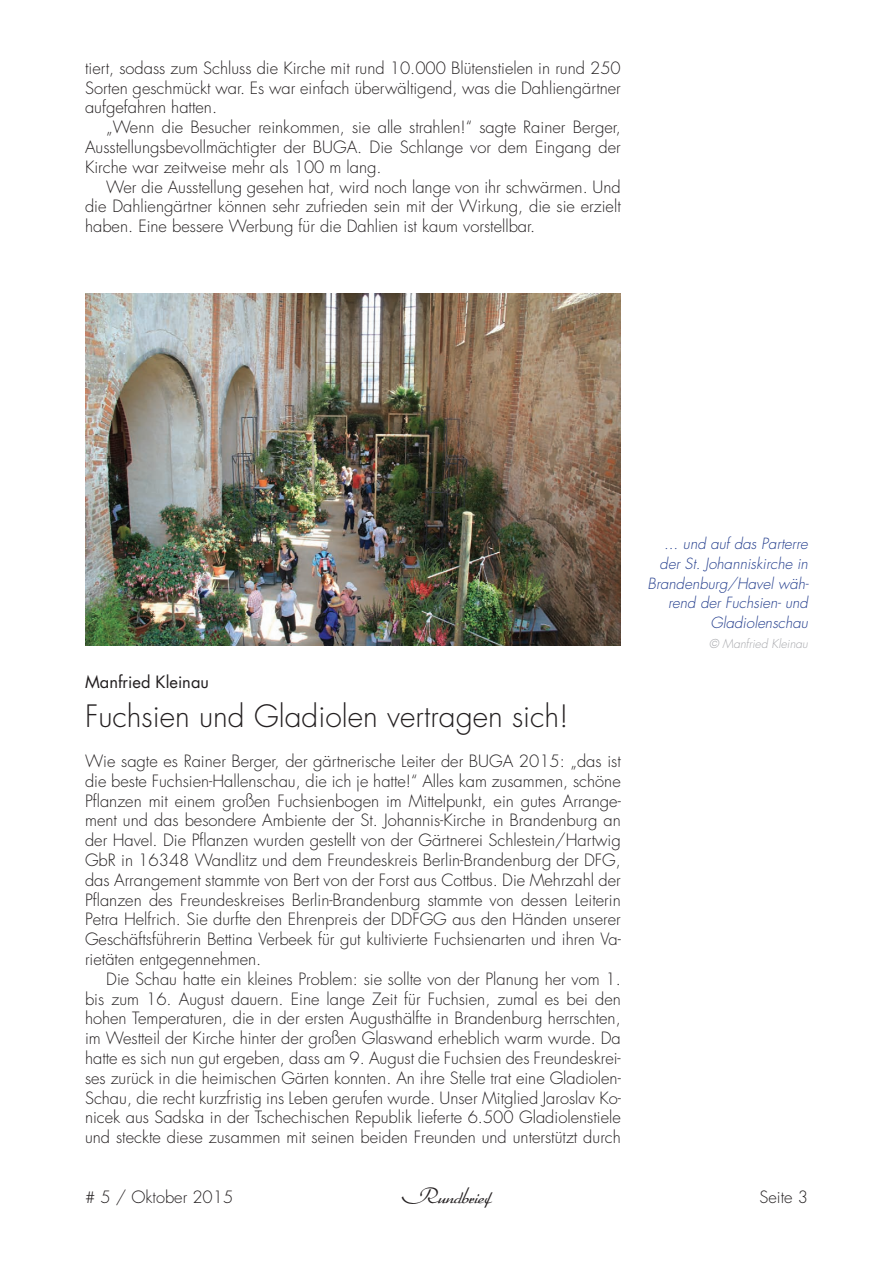
<style>
.page{position:relative;width:893px;height:1263px;background:#fff}
.page>*{position:absolute;margin:0;border:0;box-sizing:border-box;transform-origin:0 0}
.t1{font:300 30px "Futura Std";color:#231f20}
.t2{font:300 21px "Arabella Pro";color:#231f20}
.t3{font:300 16.5px/19.8px "Futura Std";color:#231f20;text-align:justify}
.t4{font:16.5px "Futura Std";color:#231f20}
.t5{font:italic 300 15px/19.8px "Futura Std";color:#253f8e;text-align:right}
.t6{font:italic 300 12px "Futura Std";color:#a8a9ad}
</style>
<div class="page">
<img style="left:85px;top:294px;width:536px;height:352px">
<p class="t3" style="left:85px;top:58px;width:537px">tiert, sodass zum Schluss die Kirche mit rund 10.000 Blütenstielen in rund 250<br>Sorten geschmückt war. Es war einfach überwältigend, was die Dahliengärtner aufgefahren hatten.</p>
<p class="t3" style="left:85px;top:118px;width:537px;text-indent:21px">„Wenn die Besucher reinkommen, sie alle strahlen!“ sagte Rainer Berger, Ausstellungsbevollmächtigter der BUGA. Die Schlange vor dem Eingang der Kirche war zeitweise mehr als 100 m lang.</p>
<p class="t3" style="left:85px;top:177px;width:537px;text-indent:21px">Wer die Ausstellung gesehen hat, wird noch lange von ihr schwärmen. Und die Dahliengärtner können sehr zufrieden sein mit der Wirkung, die sie erzielt haben. Eine bessere Werbung für die Dahlien ist kaum vorstellbar.</p>
<p class="t4" style="left:85px;top:671px;width:125px">Manfried Kleinau</p>
<h1 class="t1" style="left:85px;top:698px;width:485px">Fuchsien und Gladiolen vertragen sich!</h1>
<p class="t3" style="left:85px;top:751px;width:537px">Wie sagte es Rainer Berger, der gärtnerische Leiter der BUGA 2015: „das ist die beste Fuchsien-Hallenschau, die ich je hatte!“ Alles kam zusammen, schöne Pflanzen mit einem großen Fuchsienbogen im Mittelpunkt, ein gutes Arrange&shy;ment und das besondere Ambiente der St. Johannis-Kirche in Brandenburg an der Havel. Die Pflanzen wurden gestellt von der Gärtnerei Schlestein/Hartwig GbR in 16348 Wandlitz und dem Freundeskreis Berlin-Brandenburg der DFG, das Arrangement stammte von Bert von der Forst aus Cottbus. Die Mehrzahl der Pflanzen des Freundeskreises Berlin-Brandenburg stammte von dessen Leiterin Petra Helfrich. Sie durfte den Ehrenpreis der DDFGG aus den Händen unserer Geschäftsführerin Bettina Verbeek für gut kultivierte Fuchsienarten und ihren Va&shy;rietäten entgegennehmen.</p>
<p class="t3" style="left:85px;top:969px;width:537px;text-indent:21px">Die Schau hatte ein kleines Problem: sie sollte von der Planung her vom 1. bis zum 16. August dauern. Eine lange Zeit für Fuchsien, zumal es bei den hohen Temperaturen, die in der ersten Augusthälfte in Brandenburg herrschten, im Westteil der Kirche hinter der großen Glaswand erheblich warm wurde. Da hatte es sich nun gut ergeben, dass am 9. August die Fuchsien des Freundeskrei&shy;ses zurück in die heimischen Gärten konnten. An ihre Stelle trat eine Gladiolen-Schau, die recht kurzfristig ins Leben gerufen wurde. Unser Mitglied Jaroslav Ko&shy;nicek aus Sadska in der Tschechischen Republik lieferte 6.500 Gladiolenstiele und steckte diese zusammen mit seinen beiden Freunden und unterstützt durch</p>
<p class="t5" style="left:648px;top:534px;width:163px">... und auf das Parterre der St. Johanniskirche in<br>Brandenburg/Havel wäh&shy;rend der Fuchsien- und<br>Gladiolenschau</p>
<p class="t6" style="left:709px;top:636px;width:100px">© Manfried Kleinau</p>
<p class="t3" style="left:85px;top:1187px;width:150px"># 5 / Oktober 2015</p>
<p class="t2" style="left:402px;top:1184px;width:91px">Rundbrief</p>
<p class="t3" style="left:759px;top:1187px;width:50px">Seite 3</p>
</div>
